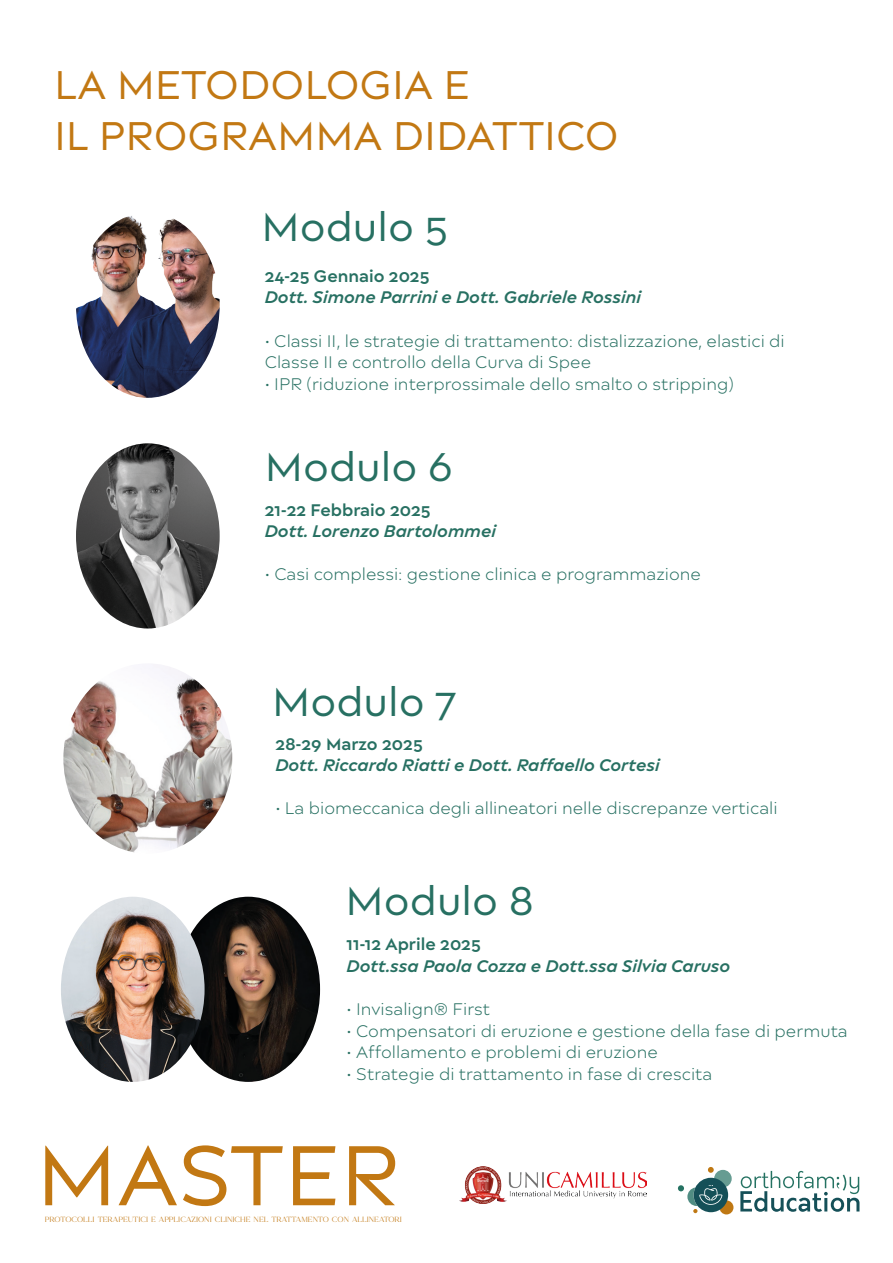
<style>
.page{position:relative;width:893px;height:1263px;background:#fff}
.page>*{position:absolute;margin:0;border:0;box-sizing:border-box;transform-origin:0 0}
.t1{font:90.75px "Matteo";color:#c27813}
.t2{font:42.9px "Matteo";color:#c27813}
.t3{font:42.9px "Matteo";color:#277062}
.t4{font:300 18px/21.6px "Matteo";color:#277062}
.t5{font:italic 600 18px "Matteo";color:#277062}
.t6{font:600 18px "Matteo";color:#277062}
.t7{font:7.5px "Klausen";color:#c27813}
</style>
<div class="page">
<img style="left:459px;top:1167px;width:187px;height:36px">
<img style="left:205px;top:897px;width:115px;height:185px">
<img style="left:61px;top:897px;width:144px;height:185px">
<img style="left:63px;top:664px;width:169px;height:189px">
<img style="left:76px;top:216px;width:144px;height:182px">
<img style="left:76px;top:443px;width:144px;height:185px">
<svg style="left:719px;top:1200px;width:14px;height:14px"></svg>
<svg style="left:678px;top:1167px;width:54px;height:46px"></svg>
<svg style="left:740px;top:1171px;width:119px;height:41px"></svg>
<p class="t2" style="left:54px;top:60px;width:417px">LA METODOLOGIA E</p>
<p class="t2" style="left:54px;top:111px;width:566px">IL PROGRAMMA DIDATTICO</p>
<p class="t3" style="left:261px;top:202px;width:188px">Modulo 5</p>
<p class="t6" style="left:265px;top:265px;width:166px">24-25 Gennaio 2025</p>
<p class="t5" style="left:265px;top:287px;width:378px">Dott. Simone Parrini e Dott. Gabriele Rossini</p>
<p class="t4" style="left:265px;top:329px;width:522px">• Classi II, le strategie di trattamento: distalizzazione, elastici di<br>Classe II e controllo della Curva di Spee</p>
<p class="t4" style="left:265px;top:373px;width:471px">• IPR (riduzione interprossimale dello smalto o stripping)</p>
<p class="t3" style="left:265px;top:442px;width:189px">Modulo 6</p>
<p class="t6" style="left:265px;top:499px;width:167px">21-22 Febbraio 2025</p>
<p class="t5" style="left:265px;top:521px;width:233px">Dott. Lorenzo Bartolommei</p>
<p class="t4" style="left:265px;top:563px;width:438px">• Casi complessi: gestione clinica e programmazione</p>
<p class="t3" style="left:272px;top:677px;width:186px">Modulo 7</p>
<p class="t6" style="left:275px;top:733px;width:149px">28-29 Marzo 2025</p>
<p class="t5" style="left:275px;top:755px;width:386px">Dott. Riccardo Riatti e Dott. Raffaello Cortesi</p>
<p class="t4" style="left:275px;top:797px;width:504px">• La biomeccanica degli allineatori nelle discrepanze verticali</p>
<p class="t3" style="left:345px;top:876px;width:190px">Modulo 8</p>
<p class="t6" style="left:347px;top:934px;width:136px">11-12 Aprile 2025</p>
<p class="t5" style="left:347px;top:955px;width:385px">Dott.ssa Paola Cozza e Dott.ssa Silvia Caruso</p>
<p class="t4" style="left:347px;top:998px;width:145px">• Invisalign® First</p>
<p class="t4" style="left:347px;top:1019px;width:503px">• Compensatori di eruzione e gestione della fase di permuta</p>
<p class="t4" style="left:347px;top:1041px;width:313px">• Affollamento e problemi di eruzione</p>
<p class="t4" style="left:347px;top:1063px;width:367px">• Strategie di trattamento in fase di crescita</p>
<p class="t1" style="left:36px;top:1123px;width:366px">MASTER</p>
<p class="t7" style="left:45px;top:1215px;width:359px">PROTOCOLLI TERAPEUTICI E APPLICAZIONI CLINICHE NEL TRATTAMENTO CON ALLINEATORI</p>
</div>
